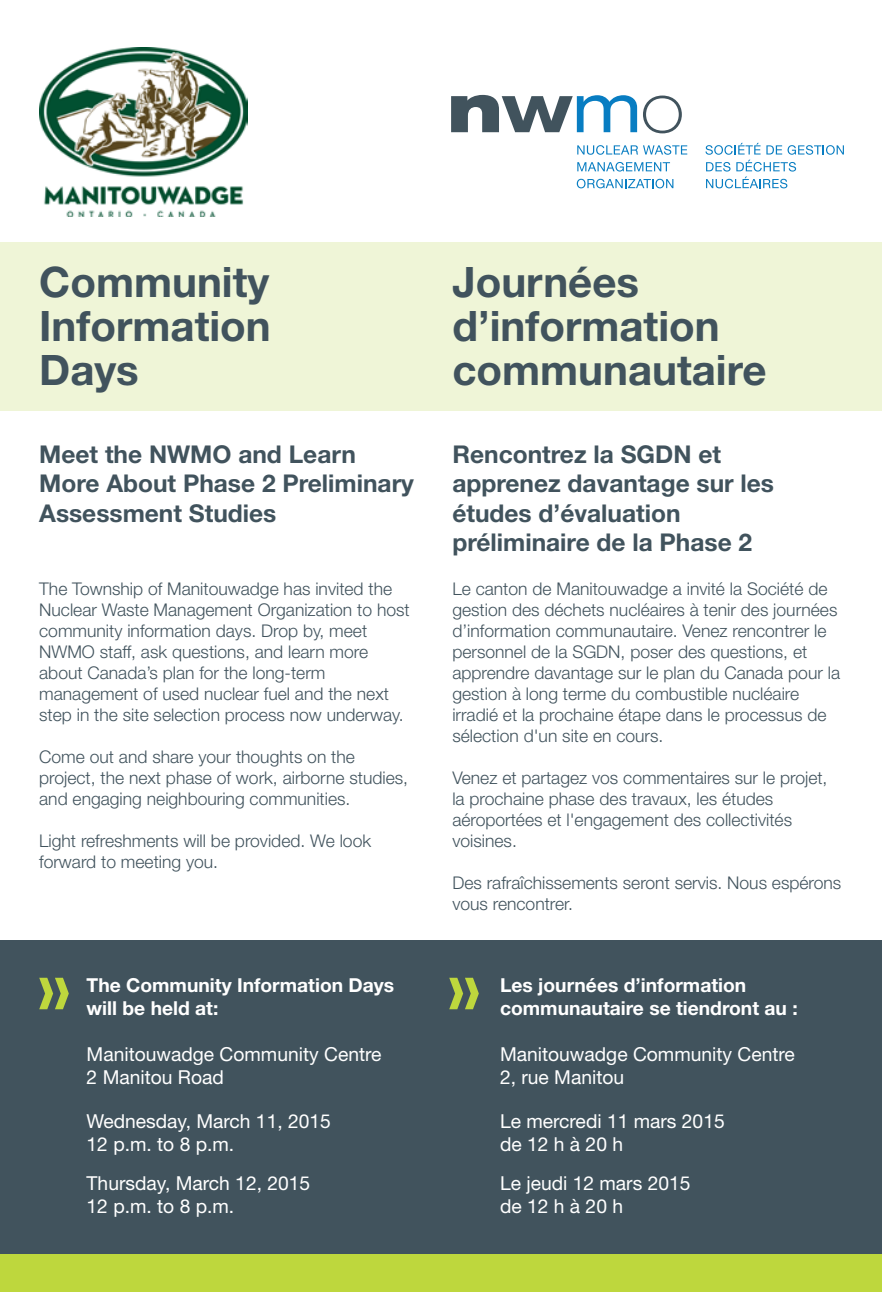
<style>
.page{position:relative;width:882px;height:1292px;background:#fff}
.page>*{position:absolute;margin:0;border:0;box-sizing:border-box;transform-origin:0 0}
.t1{font:700 42px/43.8px "Helvetica Neue LT Std";color:#41535d;text-align:justify}
.t2{font:700 24.5px/29.4px "Helvetica Neue LT Std";color:#41535d}
.t3{font:19.25px/23.1px "Helvetica Neue LT Std";color:#fff}
.t4{font:700 19.25px/23.1px "Helvetica Neue LT Std";color:#fff}
.t5{font:300 17.5px/21px "Helvetica Neue LT Std";color:#41535d}
</style>
<div class="page">
<div style="left:0;top:1253px;width:882px;height:39px;background:#bed73d"></div>
<div style="left:0;top:242px;width:882px;height:169px;background:#eff5d7"></div>
<div style="left:0;top:940px;width:882px;height:313px;background:#41535d"></div>
<svg style="left:449px;top:977px;width:30px;height:32px"></svg>
<svg style="left:39px;top:977px;width:30px;height:32px"></svg>
<img style="left:39px;top:48px;width:208px;height:168px">
<svg style="left:706px;top:143px;width:138px;height:45px"></svg>
<svg style="left:577px;top:145px;width:110px;height:10px"></svg>
<svg style="left:577px;top:162px;width:93px;height:9px"></svg>
<svg style="left:577px;top:179px;width:96px;height:9px"></svg>
<svg style="left:451px;top:95px;width:186px;height:37px"></svg>
<svg style="left:643px;top:96px;width:39px;height:37px"></svg>
<h1 class="t1" style="left:39px;top:260px;width:233px">Community Information Days</h1>
<h2 class="t2" style="left:39px;top:439px;width:376px">Meet the NWMO and Learn<br>More About Phase 2 Preliminary<br>Assessment Studies</h2>
<p class="t5" style="left:39px;top:577px;width:372px">The Township of Manitouwadge has invited the Nuclear Waste Management Organization to host community information days. Drop by, meet NWMO staff, ask questions, and learn more about Canada’s plan for the long-term management of used nuclear fuel and the next step in the site selection process now underway.</p>
<p class="t5" style="left:39px;top:745px;width:370px">Come out and share your thoughts on the project, the next phase of work, airborne studies, and engaging neighbouring communities.</p>
<p class="t5" style="left:39px;top:829px;width:333px">Light refreshments will be provided. We look forward to meeting you.</p>
<p class="t4" style="left:87px;top:972px;width:309px">The Community Information Days will be held at:</p>
<p class="t3" style="left:87px;top:1042px;width:296px">Manitouwadge Community Centre<br>2 Manitou Road</p>
<p class="t3" style="left:87px;top:1109px;width:246px">Wednesday, March 11, 2015<br>12 p.m. to 8 p.m.</p>
<p class="t3" style="left:87px;top:1171px;width:225px">Thursday, March 12, 2015<br>12 p.m. to 8 p.m.</p>
<h1 class="t1" style="left:452px;top:260px;width:316px;text-align:left">Journées d’information communautaire</h1>
<h2 class="t2" style="left:452px;top:439px;width:323px">Rencontrez la SGDN et apprenez davantage sur les études d’évaluation préliminaire de la Phase 2</h2>
<p class="t5" style="left:452px;top:577px;width:389px">Le canton de Manitouwadge a invité la Société de gestion des déchets nucléaires à tenir des journées d’information communautaire. Venez rencontrer le personnel de la SGDN, poser des questions, et apprendre davantage sur le plan du Canada pour la gestion à long terme du combustible nucléaire irradié et la prochaine étape dans le processus de sélection d'un site en cours.</p>
<p class="t5" style="left:452px;top:766px;width:377px">Venez et partagez vos commentaires sur le projet, la prochaine phase des travaux, les études aéroportées et l'engagement des collectivités voisines.</p>
<p class="t5" style="left:452px;top:871px;width:390px">Des rafraîchissements seront servis. Nous espérons vous rencontrer.</p>
<p class="t4" style="left:500px;top:972px;width:299px">Les journées d’information communautaire se tiendront au :</p>
<p class="t3" style="left:500px;top:1042px;width:296px">Manitouwadge Community Centre<br>2, rue Manitou</p>
<p class="t3" style="left:500px;top:1109px;width:226px">Le mercredi 11 mars 2015 de 12 h à 20 h</p>
<p class="t3" style="left:500px;top:1171px;width:192px">Le jeudi 12 mars 2015 de 12 h à 20 h</p>
</div>
